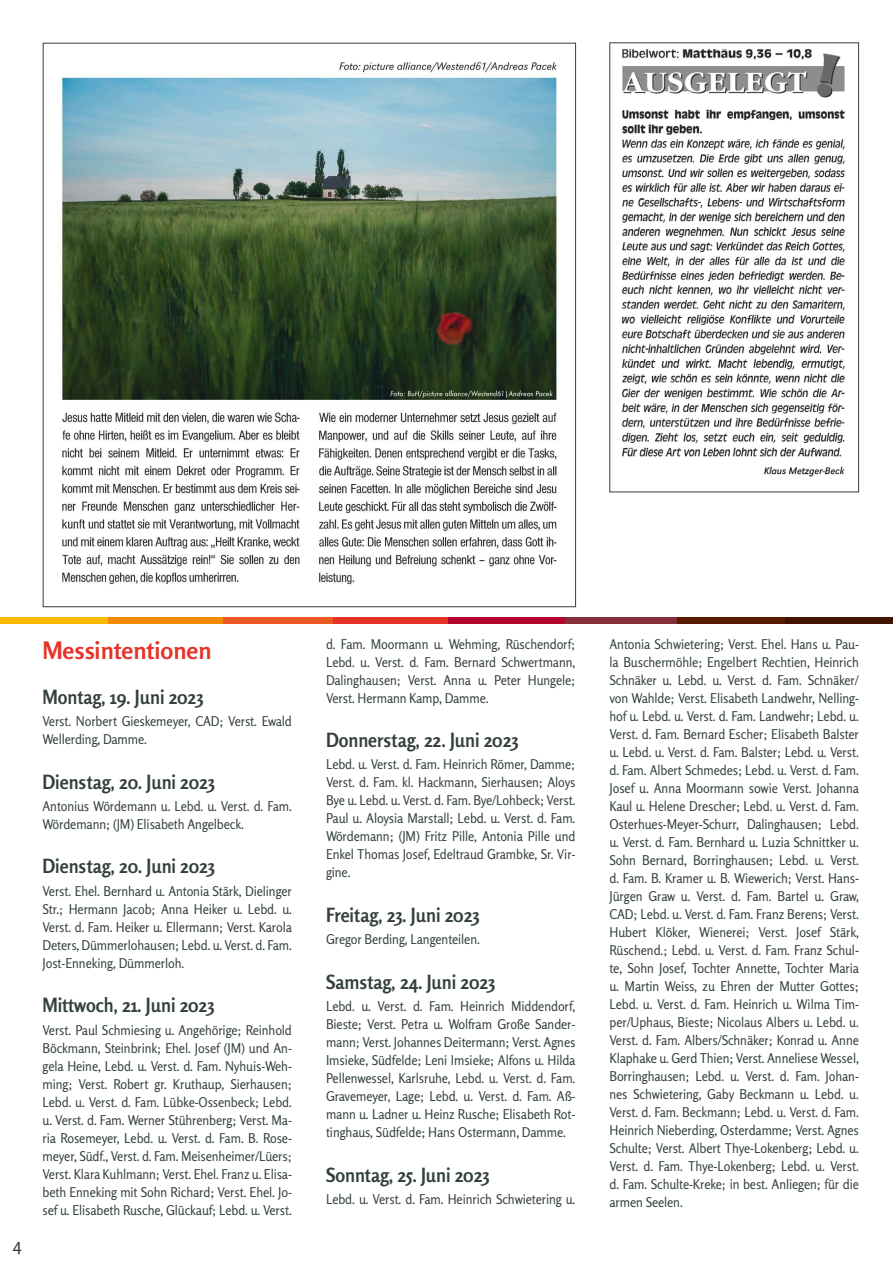
<style>
.page{position:relative;width:893px;height:1263px;background:#fff}
.page>*{position:absolute;margin:0;border:0;box-sizing:border-box;transform-origin:0 0}
.t1{font:700 24px "Rosario";color:#e73227}
.t2{font:700 19.5px "Rosario";color:#333f3f;scale:.93 1}
.t3{font:18px "Rosario";color:#333f3f}
.t4{font:13.5px/18px "Rosario";letter-spacing:-.01em;color:#333f3f;text-align:justify;scale:.93 1}
</style>
<div class="page">
<div style="left:327px;top:618px;width:122px;height:6px;background:#e73227"></div>
<div style="left:217px;top:618px;width:116px;height:6px;background:#eb5a23"></div>
<div style="left:103px;top:618px;width:120px;height:6px;background:#f28b00"></div>
<div style="left:0;top:618px;width:107px;height:6px;background:#fbba00"></div>
<div style="left:558px;top:618px;width:122px;height:6px;background:#862f39"></div>
<div style="left:448px;top:618px;width:116px;height:6px;background:#b30430"></div>
<div style="left:677px;top:618px;width:116px;height:6px;background:#561b00"></div>
<div style="left:785px;top:618px;width:108px;height:6px;background:#411300"></div>
<img style="left:622px;top:49px;width:223px;height:233px">
<div style="left:609px;top:43px;width:250px;height:449px;border:1px solid #333f3f"></div>
<img style="left:621px;top:285px;width:224px;height:192px">
<img style="left:61px;top:62px;width:496px;height:523px">
<h3 class="t3" style="left:13px;top:1233px;width:10px">4</h3>
<h1 class="t1" style="left:43px;top:636px;width:170px">Messintentionen</h1>
<h2 class="t2" style="left:43px;top:685px;width:175px">Montag, 19. Juni 2023</h2>
<p class="t4" style="left:43px;top:712px;width:270px">Verst. Norbert Gieskemeyer, CAD; Verst. Ewald<br>Wellerding, Damme.</p>
<h2 class="t2" style="left:43px;top:770px;width:187px">Dienstag, 20. Juni 2023</h2>
<p class="t4" style="left:43px;top:797px;width:270px">Antonius Wördemann u. Lebd. u. Verst. d. Fam.<br>Wördemann; (JM) Elisabeth Angelbeck.</p>
<h2 class="t2" style="left:43px;top:855px;width:187px">Dienstag, 20. Juni 2023</h2>
<p class="t4" style="left:43px;top:882px;width:270px">Verst. Ehel. Bernhard u. Antonia Stärk, Dielinger Str.; Hermann Jacob; Anna Heiker u. Lebd. u.<br>Verst. d. Fam. Heiker u. Ellermann; Verst. Karola Deters, Dümmerlohausen; Lebd. u. Verst. d. Fam.<br>Jost-Enneking, Dümmerloh.</p>
<h2 class="t2" style="left:43px;top:993px;width:186px">Mittwoch, 21. Juni 2023</h2>
<p class="t4" style="left:43px;top:1021px;width:270px">Verst. Paul Schmiesing u. Angehörige; Reinhold Böckmann, Steinbrink; Ehel. Josef (JM) und An&shy;gela Heine, Lebd. u. Verst. d. Fam. Nyhuis-Weh&shy;ming; Verst. Robert gr. Kruthaup, Sierhausen; Lebd. u. Verst. d. Fam. Lübke-Ossenbeck; Lebd. u. Verst. d. Fam. Werner Stührenberg; Verst. Ma&shy;ria Rosemeyer, Lebd. u. Verst. d. Fam. B. Rose&shy;meyer, Südf., Verst. d. Fam. Meisenheimer/Lüers; Verst. Klara Kuhlmann; Verst. Ehel. Franz u. Elisa&shy;beth Enneking mit Sohn Richard; Verst. Ehel. Jo&shy;sef u. Elisabeth Rusche, Glückauf; Lebd. u. Verst.</p>
<p class="t4" style="left:326px;top:635px;width:270px">d. Fam. Moormann u. Wehming, Rüschendorf; Lebd. u. Verst. d. Fam. Bernard Schwertmann, Dalinghausen; Verst. Anna u. Peter Hungele; Verst. Hermann Kamp, Damme.</p>
<h2 class="t2" style="left:326px;top:728px;width:209px">Donnerstag, 22. Juni 2023</h2>
<p class="t4" style="left:326px;top:756px;width:270px">Lebd. u. Verst. d. Fam. Heinrich Römer, Damme; Verst. d. Fam. kl. Hackmann, Sierhausen; Aloys Bye u. Lebd. u. Verst. d. Fam. Bye/Lohbeck; Verst.<br>Paul u. Aloysia Marstall; Lebd. u. Verst. d. Fam.<br>Wördemann; (JM) Fritz Pille, Antonia Pille und Enkel Thomas Josef, Edeltraud Grambke, Sr. Vir&shy;gine.</p>
<h2 class="t2" style="left:326px;top:903px;width:167px">Freitag, 23. Juni 2023</h2>
<p class="t4" style="left:326px;top:930px;width:167px">Gregor Berding, Langenteilen.</p>
<h2 class="t2" style="left:326px;top:970px;width:184px">Samstag, 24. Juni 2023</h2>
<p class="t4" style="left:326px;top:997px;width:270px">Lebd. u. Verst. d. Fam. Heinrich Middendorf, Bieste; Verst. Petra u. Wolfram Große Sander&shy;mann; Verst. Johannes Deitermann; Verst. Agnes Imsieke, Südfelde; Leni Imsieke; Alfons u. Hilda Pellenwessel, Karlsruhe, Lebd. u. Verst. d. Fam.<br>Gravemeyer, Lage; Lebd. u. Verst. d. Fam. Aß&shy;mann u. Ladner u. Heinz Rusche; Elisabeth Rot&shy;tinghaus, Südfelde; Hans Ostermann, Damme.</p>
<h2 class="t2" style="left:326px;top:1163px;width:177px">Sonntag, 25. Juni 2023</h2>
<p class="t4" style="left:326px;top:1190px;width:270px">Lebd. u. Verst. d. Fam. Heinrich Schwietering u.</p>
<p class="t4" style="left:609px;top:635px;width:270px">Antonia Schwietering; Verst. Ehel. Hans u. Pau&shy;la Buschermöhle; Engelbert Rechtien, Heinrich Schnäker u. Lebd. u. Verst. d. Fam. Schnäker/ von Wahlde; Verst. Elisabeth Landwehr, Nelling&shy;hof u. Lebd. u. Verst. d. Fam. Landwehr; Lebd. u.<br>Verst. d. Fam. Bernard Escher; Elisabeth Balster u. Lebd. u. Verst. d. Fam. Balster; Lebd. u. Verst. d. Fam. Albert Schmedes; Lebd. u. Verst. d. Fam.<br>Josef u. Anna Moormann sowie Verst. Johanna Kaul u. Helene Drescher; Lebd. u. Verst. d. Fam.<br>Osterhues-Meyer-Schurr, Dalinghausen; Lebd. u. Verst. d. Fam. Bernhard u. Luzia Schnittker u.<br>Sohn Bernard, Borringhausen; Lebd. u. Verst. d. Fam. B. Kramer u. B. Wiewerich; Verst. Hans-Jürgen Graw u. Verst. d. Fam. Bartel u. Graw, CAD; Lebd. u. Verst. d. Fam. Franz Berens; Verst.<br>Hubert Klöker, Wienerei; Verst. Josef Stärk, Rüschend.; Lebd. u. Verst. d. Fam. Franz Schul&shy;te, Sohn Josef, Tochter Annette, Tochter Maria u. Martin Weiss, zu Ehren der Mutter Gottes; Lebd. u. Verst. d. Fam. Heinrich u. Wilma Tim&shy;per/Uphaus, Bieste; Nicolaus Albers u. Lebd. u.<br>Verst. d. Fam. Albers/Schnäker; Konrad u. Anne Klaphake u. Gerd Thien; Verst. Anneliese Wessel, Borringhausen; Lebd. u. Verst. d. Fam. Johan&shy;nes Schwietering, Gaby Beckmann u. Lebd. u.<br>Verst. d. Fam. Beckmann; Lebd. u. Verst. d. Fam.<br>Heinrich Nieberding, Osterdamme; Verst. Agnes Schulte; Verst. Albert Thye-Lokenberg; Lebd. u.<br>Verst. d. Fam. Thye-Lokenberg; Lebd. u. Verst. d. Fam. Schulte-Kreke; in best. Anliegen; für die armen Seelen.</p>
</div>
